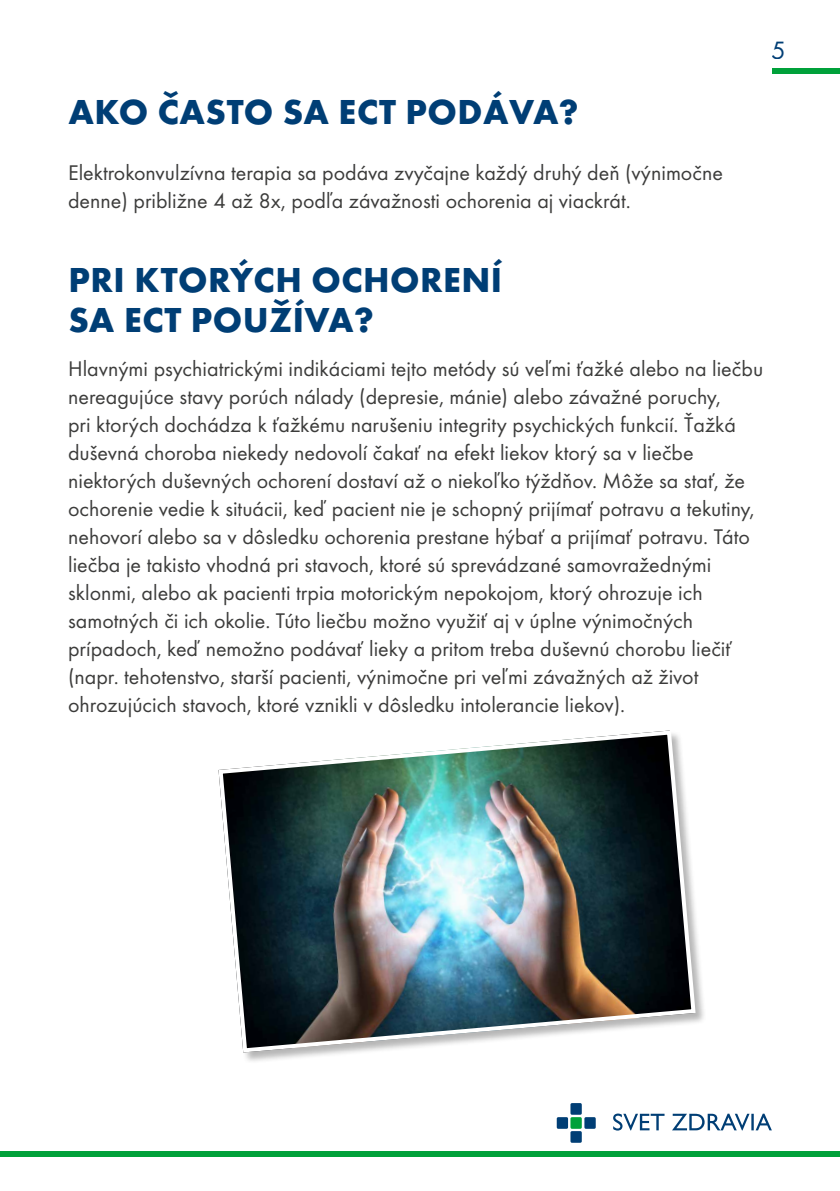
<style>
.page{position:relative;width:840px;height:1191px;background:#fff}
.page>*{position:absolute;margin:0;border:0;box-sizing:border-box;transform-origin:0 0}
.t1{font:700 36px/40px "Futura TOT";letter-spacing:.015em;color:#003e75}
.t2{font:26px "Futura TOT";color:#003e75}
.t3{font:22px/28px "Futura TOT";color:#3c3c3b}
</style>
<div class="page">
<div style="left:771px;top:68px;width:68px;height:6px;background:#00a13a"></div>
<div style="left:218px;top:730px;width:488px;height:334px;background:#000;opacity:.29"></div>
<img style="left:218px;top:730px;width:479px;height:324px">
<div style="left:0;top:1151px;width:839px;height:6px;background:#00a13a"></div>
<svg style="left:613px;top:1113px;width:158px;height:17px"></svg>
<div style="left:570px;top:1103px;width:11px;height:11px;background:#003e75;border-radius:2px"></div>
<div style="left:570px;top:1117px;width:11px;height:11px;background:#00a13a;border-radius:2px"></div>
<div style="left:584px;top:1117px;width:11px;height:11px;background:#003e75;border-radius:2px"></div>
<div style="left:556px;top:1117px;width:11px;height:11px;background:#003e75;border-radius:2px"></div>
<div style="left:570px;top:1131px;width:11px;height:11px;background:#003e75;border-radius:2px"></div>
<h1 class="t1" style="left:68px;top:91px;width:511px">AKO ČASTO SA ECT PODÁVA?</h1>
<p class="t3" style="left:68px;top:159px;width:656px">Elektrokonvulzívna terapia sa podáva zvyčajne každý druhý deň (výnimočne denne) približne 4 až 8x, podľa závažnosti ochorenia aj viackrát.</p>
<p class="t2" style="left:771px;top:34px;width:16px">5</p>
<h1 class="t1" style="left:68px;top:259px;width:435px">PRI KTORÝCH OCHORENÍ<br>SA ECT POUŽÍVA?</h1>
<p class="t3" style="left:68px;top:355px;width:696px">Hlavnými psychiatrickými indikáciami tejto metódy sú veľmi ťažké alebo na liečbu nereagujúce stavy porúch nálady (depresie, mánie) alebo závažné poruchy,<br>pri ktorých dochádza k ťažkému narušeniu integrity psychických funkcií. Ťažká duševná choroba niekedy nedovolí čakať na efekt liekov ktorý sa v liečbe niektorých duševných ochorení dostaví až o niekoľko týždňov. Môže sa stať, že ochorenie vedie k situácii, keď pacient nie je schopný prijímať potravu a tekutiny, nehovorí alebo sa v dôsledku ochorenia prestane hýbať a prijímať potravu. Táto liečba je takisto vhodná pri stavoch, ktoré sú sprevádzané samovražednými sklonmi, alebo ak pacienti trpia motorickým nepokojom, ktorý ohrozuje ich samotných či ich okolie. Túto liečbu možno využiť aj v úplne výnimočných prípadoch, keď nemožno podávať lieky a pritom treba duševnú chorobu liečiť (napr. tehotenstvo, starší pacienti, výnimočne pri veľmi závažných až život ohrozujúcich stavoch, ktoré vznikli v dôsledku intolerancie liekov).</p>
</div>
